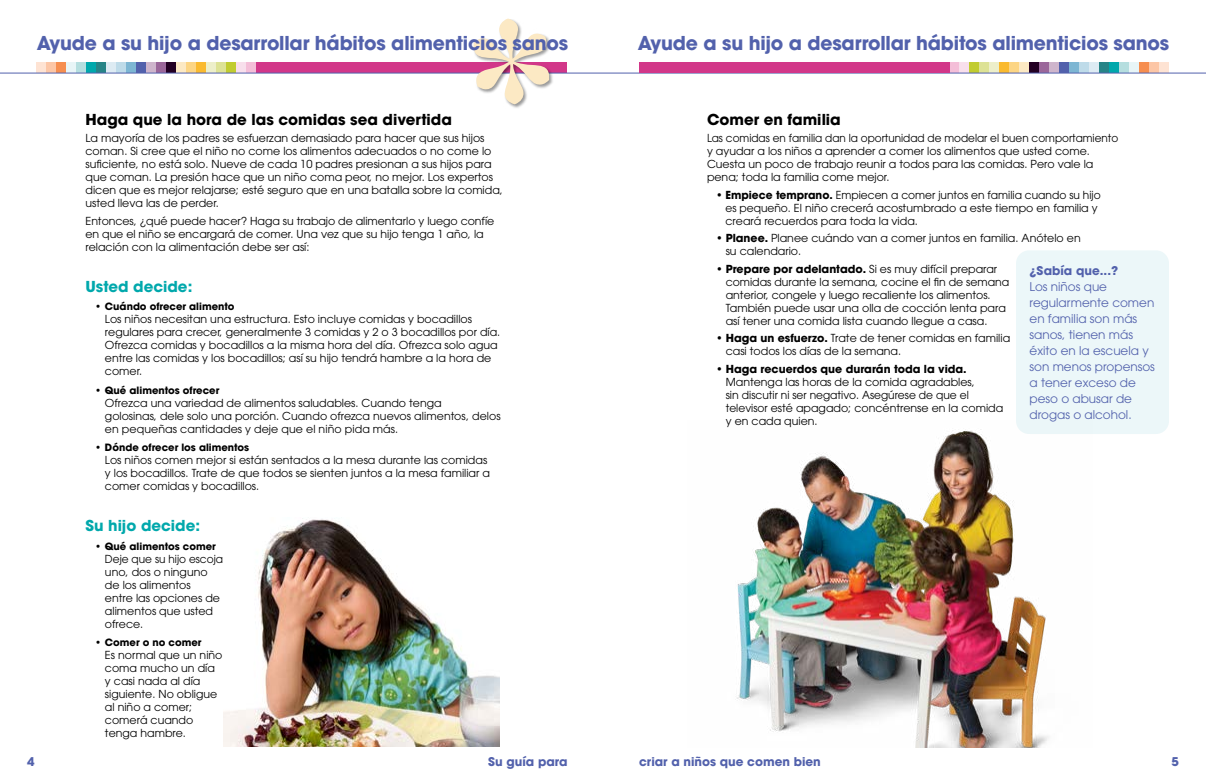
<style>
.page{position:relative;width:1206px;height:783px;background:#fff}
.page>*{position:absolute;margin:0;border:0;box-sizing:border-box;transform-origin:0 0}
.t1{font:700 19px "ITC Avant Garde Pro";letter-spacing:-.01em;color:#5261ac}
.t2{font:700 15px "ITC Avant Garde Pro";color:#000}
.t3{font:700 15px "ITC Avant Garde Pro";color:#00a8ac}
.t4{font:12px/16px "ITC Avant Garde Pro";color:#5261ac}
.t5{font:700 12px "ITC Avant Garde Pro";color:#5261ac}
.t6{font:11px/13px "ITC Avant Garde Pro";color:#000}
.t7{font:11px/13px "ITC Avant Garde Pro";color:#000;scale:.95 1}
.t8{font:11px/13px "ITC Avant Garde Pro";color:#000;scale:.96 1}
.t9{font:700 10px "ITC Avant Garde Pro";color:#000}
.s1{font-weight:700}
</style>
<div class="page">
<div style="left:1159px;top:62px;width:10px;height:11px;background:#fee3d3"></div>
<div style="left:1149px;top:62px;width:10px;height:11px;background:#fcc6a6"></div>
<div style="left:1139px;top:62px;width:10px;height:11px;background:#f68e50"></div>
<div style="left:1129px;top:62px;width:10px;height:11px;background:#e8f5f7"></div>
<div style="left:1119px;top:62px;width:10px;height:11px;background:#b5dedf"></div>
<div style="left:1109px;top:62px;width:10px;height:11px;background:#00a8ac"></div>
<div style="left:1099px;top:62px;width:10px;height:11px;background:#278487"></div>
<div style="left:1089px;top:62px;width:10px;height:11px;background:#ddebf3"></div>
<div style="left:1079px;top:62px;width:10px;height:11px;background:#bedbe9"></div>
<div style="left:1069px;top:62px;width:10px;height:11px;background:#7db6d3"></div>
<div style="left:1059px;top:62px;width:10px;height:11px;background:#5261ac"></div>
<div style="left:1049px;top:62px;width:10px;height:11px;background:#ceb5cc"></div>
<div style="left:1039px;top:62px;width:10px;height:11px;background:#9b679a"></div>
<div style="left:1029px;top:62px;width:10px;height:11px;background:#230023"></div>
<div style="left:1019px;top:62px;width:10px;height:11px;background:#fce9c4"></div>
<div style="left:999px;top:62px;width:10px;height:11px;background:#faba2f"></div>
<div style="left:1009px;top:62px;width:10px;height:11px;background:#fcd584"></div>
<div style="left:989px;top:62px;width:10px;height:11px;background:#edefca"></div>
<div style="left:979px;top:62px;width:10px;height:11px;background:#dde295"></div>
<div style="left:969px;top:62px;width:10px;height:11px;background:#c1cc30"></div>
<div style="left:959px;top:62px;width:10px;height:11px;background:#f8dfec"></div>
<div style="left:949px;top:62px;width:10px;height:11px;background:#f4bed8"></div>
<div style="left:256px;top:62px;width:311px;height:11px;background:#d23789"></div>
<div style="left:36px;top:62px;width:10px;height:11px;background:#fee3d3"></div>
<div style="left:46px;top:62px;width:10px;height:11px;background:#fcc6a6"></div>
<div style="left:56px;top:62px;width:10px;height:11px;background:#f68e50"></div>
<div style="left:66px;top:62px;width:10px;height:11px;background:#e8f5f7"></div>
<div style="left:76px;top:62px;width:10px;height:11px;background:#b5dedf"></div>
<div style="left:86px;top:62px;width:10px;height:11px;background:#00a8ac"></div>
<div style="left:96px;top:62px;width:10px;height:11px;background:#278487"></div>
<div style="left:106px;top:62px;width:10px;height:11px;background:#ddebf3"></div>
<div style="left:116px;top:62px;width:10px;height:11px;background:#bedbe9"></div>
<div style="left:126px;top:62px;width:10px;height:11px;background:#7db6d3"></div>
<div style="left:136px;top:62px;width:10px;height:11px;background:#5261ac"></div>
<div style="left:146px;top:62px;width:10px;height:11px;background:#ceb5cc"></div>
<div style="left:156px;top:62px;width:10px;height:11px;background:#9b679a"></div>
<div style="left:166px;top:62px;width:10px;height:11px;background:#230023"></div>
<div style="left:176px;top:62px;width:10px;height:11px;background:#fce9c4"></div>
<div style="left:186px;top:62px;width:10px;height:11px;background:#fcd584"></div>
<div style="left:196px;top:62px;width:10px;height:11px;background:#faba2f"></div>
<div style="left:206px;top:62px;width:10px;height:11px;background:#edefca"></div>
<div style="left:216px;top:62px;width:10px;height:11px;background:#dde295"></div>
<div style="left:226px;top:62px;width:10px;height:11px;background:#c1cc30"></div>
<div style="left:236px;top:62px;width:10px;height:11px;background:#f8dfec"></div>
<div style="left:246px;top:62px;width:10px;height:11px;background:#f4bed8"></div>
<hr style="left:0;top:73px;width:1206px;height:1px;background:#5261ac">
<div style="left:639px;top:62px;width:310px;height:11px;background:#d23789"></div>
<div style="left:474px;top:19px;width:80px;height:90px;background:#000;opacity:.4"></div>
<div style="left:1016px;top:250px;width:153px;height:184px;background:#ecf7f9;border-radius:13px"></div>
<img style="left:737px;top:429px;width:312px;height:318px">
<img style="left:223px;top:518px;width:277px;height:229px">
<svg style="left:471px;top:19px;width:81px;height:88px"></svg>
<h1 class="t1" style="left:37px;top:30px;width:533px">Ayude a su hijo a desarrollar hábitos alimenticios sanos</h1>
<h1 class="t1" style="left:638px;top:30px;width:533px">Ayude a su hijo a desarrollar hábitos alimenticios sanos</h1>
<h2 class="t2" style="left:86px;top:109px;width:368px">Haga que la hora de las comidas sea divertida</h2>
<p class="t6" style="left:86px;top:132px;width:419px">La mayoría de los padres se esfuerzan demasiado para hacer que sus hijos coman. Si cree que el niño no come los alimentos adecuados o no come lo suficiente, no está solo. Nueve de cada 10 padres presionan a sus hijos para que coman. La presión hace que un niño coma peor, no mejor. Los expertos dicen que es mejor relajarse; esté seguro que en una batalla sobre la comida, usted lleva las de perder.</p>
<p class="t6" style="left:86px;top:214px;width:410px">Entonces, ¿qué puede hacer? Haga su trabajo de alimentarlo y luego confíe en que el niño se encargará de comer. Una vez que su hijo tenga 1 año, la relación con la alimentación debe ser así:</p>
<h2 class="t3" style="left:86px;top:276px;width:108px">Usted decide:</h2>
<p class="t9" style="left:94px;top:300px;width:142px">• Cuándo ofrecer alimento</p>
<p class="t6" style="left:105px;top:313px;width:397px">Los niños necesitan una estructura. Esto incluye comidas y bocadillos regulares para crecer, generalmente 3 comidas y 2 o 3 bocadillos por día.<br>Ofrezca comidas y bocadillos a la misma hora del día. Ofrezca solo agua entre las comidas y los bocadillos; así su hijo tendrá hambre a la hora de comer.</p>
<p class="t9" style="left:94px;top:383px;width:126px">• Qué alimentos ofrecer</p>
<p class="t6" style="left:105px;top:396px;width:397px">Ofrezca una variedad de alimentos saludables. Cuando tenga<br>golosinas, dele solo una porción. Cuando ofrezca nuevos alimentos, delos en pequeñas cantidades y deje que el niño pida más.</p>
<p class="t9" style="left:94px;top:441px;width:156px">• Dónde ofrecer los alimentos</p>
<p class="t6" style="left:105px;top:454px;width:387px">Los niños comen mejor si están sentados a la mesa durante las comidas y los bocadillos. Trate de que todos se sienten juntos a la mesa familiar a comer comidas y bocadillos.</p>
<h2 class="t3" style="left:86px;top:516px;width:116px">Su hijo decide:</h2>
<p class="t9" style="left:94px;top:539px;width:123px">• Qué alimentos comer</p>
<p class="t8" style="left:105px;top:552px;width:125px">Deje que su hijo escoja uno, dos o ninguno de los alimentos<br>entre las opciones de alimentos que usted ofrece.</p>
<p class="t9" style="left:94px;top:636px;width:109px">• Comer o no comer</p>
<p class="t6" style="left:105px;top:649px;width:119px">Es normal que un niño coma mucho un día y casi nada al día siguiente. No obligue al niño a comer; comerá cuando tenga hambre.</p>
<h2 class="t2" style="left:707px;top:109px;width:135px">Comer en familia</h2>
<p class="t7" style="left:707px;top:132px;width:434px">Las comidas en familia dan la oportunidad de modelar el buen comportamiento y ayudar a los niños a aprender a comer los alimentos que usted come.<br>Cuesta un poco de trabajo reunir a todos para las comidas. Pero vale la pena; toda la familia come mejor.</p>
<p class="t6" style="left:726px;top:188px;width:377px;text-indent:-10px">• <span class="s1">Empiece temprano.</span> Empiecen a comer juntos en familia cuando su hijo es pequeño. El niño crecerá acostumbrado a este tiempo en familia y creará recuerdos para toda la vida.</p>
<p class="t6" style="left:726px;top:232px;width:357px;text-indent:-10px">• <span class="s1">Planee.</span> Planee cuándo van a comer juntos en familia. Anótelo en su calendario.</p>
<p class="t6" style="left:726px;top:262px;width:285px;text-indent:-10px">• <span class="s1">Prepare por adelantado.</span> Si es muy difícil preparar comidas durante la semana, cocine el fin de semana anterior, congele y luego recaliente los alimentos.<br>También puede usar una olla de cocción lenta para así tener una comida lista cuando llegue a casa.</p>
<p class="t6" style="left:726px;top:332px;width:286px;text-indent:-10px">• <span class="s1">Haga un esfuerzo.</span> Trate de tener comidas en familia casi todos los días de la semana.</p>
<p class="t6" style="left:726px;top:362px;width:279px;text-indent:-10px">• <span class="s1">Haga recuerdos que durarán toda la vida.<br></span>Mantenga las horas de la comida agradables,<br>sin discutir ni ser negativo. Asegúrese de que el televisor esté apagado; concéntrense en la comida y en cada quien.</p>
<p class="t5" style="left:1030px;top:262px;width:90px">¿Sabía que...?</p>
<p class="t4" style="left:1030px;top:278px;width:127px">Los niños que regularmente comen en familia son más sanos, tienen más éxito en la escuela y son menos propensos a tener exceso de peso o abusar de drogas o alcohol.</p>
<p class="t5" style="left:27px;top:754px;width:9px">4</p>
<p class="t5" style="left:488px;top:754px;width:81px">Su guía para</p>
<p class="t5" style="left:639px;top:754px;width:183px">criar a niños que comen bien</p>
<p class="t5" style="left:1172px;top:754px;width:9px">5</p>
</div>
